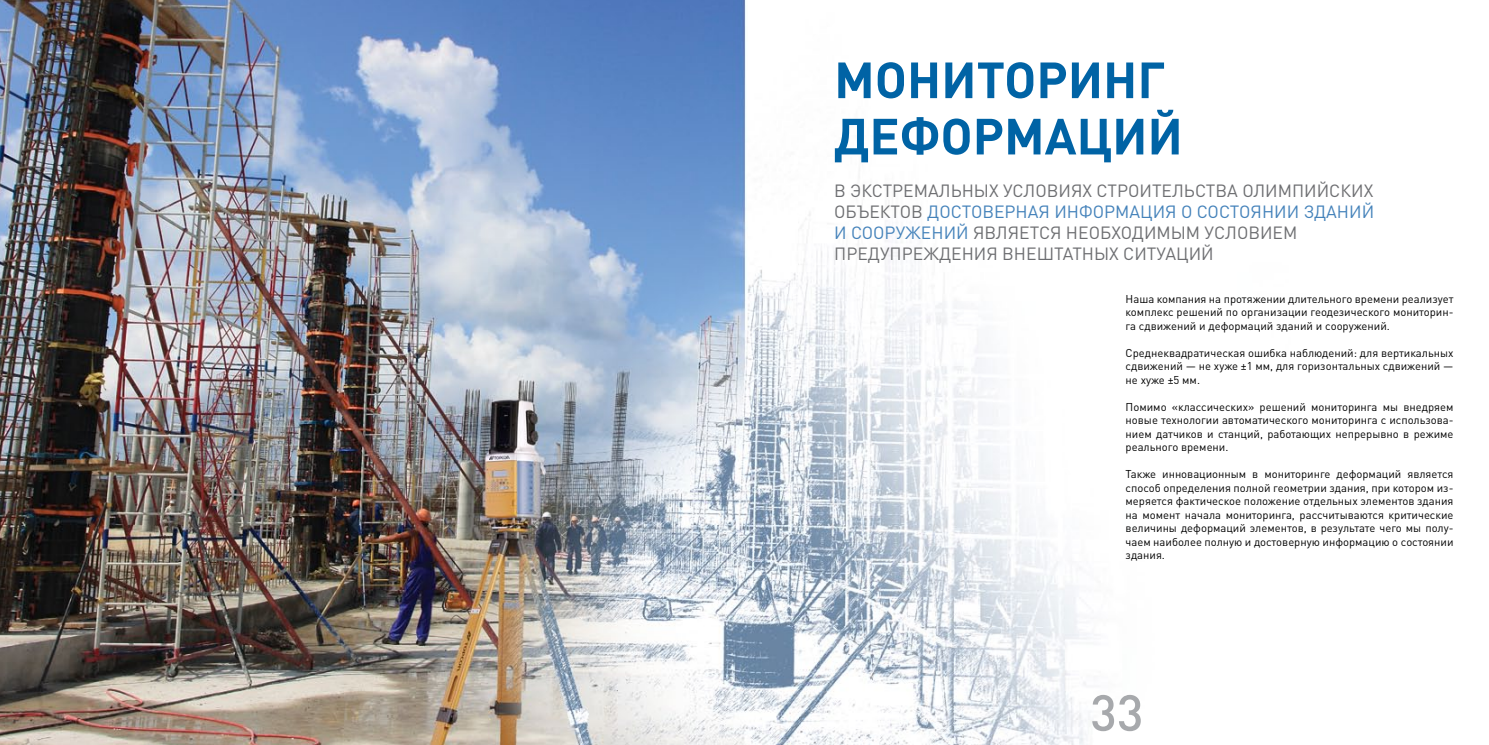
<style>
.page{position:relative;width:1489px;height:745px;background:#fff}
.page>*{position:absolute;margin:0;border:0;box-sizing:border-box;transform-origin:0 0}
.t1{font:700 50px/56.2px "DIN Pro";color:#0063a5}
.t2{font:500 50px "DIN Pro";color:#a7a9ac}
.t3{font:17.5px/21px "DIN Pro";letter-spacing:.14em;color:#6d6e71}
.t4{font:17.5px "DIN Pro";color:#4482ba}
.t5{font:11.25px/13.5px "DIN Pro";color:#000;text-align:justify}
.s1{color:#4482ba}
</style>
<div class="page">
<img style="left:0;top:0;width:1094px;height:744px">
<h1 class="t1" style="left:834px;top:50px;width:350px">МОНИТОРИНГ<br>ДЕФОРМАЦИЙ</h1>
<h2 class="t3" style="left:834px;top:179px;width:28px">В экс</h2>
<h2 class="t3" style="left:834px;top:179px;width:539px;text-indent:48px">тремальн ых услов иях стро ительства олимп ийских объектов <span class="s1">достов ерна</span></h2>
<h2 class="t4" style="left:1038px;top:199px;width:67px">я информа</h2>
<h2 class="t4" style="left:1140px;top:199px;width:68px">ция о сос</h2>
<h2 class="t4" style="left:1229px;top:199px;width:146px">тоянии зданий</h2>
<h2 class="t4" style="left:834px;top:220px;width:29px">и соору</h2>
<h2 class="t3" style="left:905px;top:221px;width:390px"><span class="s1">жен ий</span> является н еобходим ым условием</h2>
<h2 class="t3" style="left:834px;top:242px;width:58px">пр едупр</h2>
<h2 class="t3" style="left:912px;top:242px;width:302px">ежден ия вн ештатн ых ситуаций</h2>
<p class="t5" style="left:1125px;top:291px;width:329px">Наша компания на протяжении длительного времени реализует комплекс решений по организации геодезического мониторин&shy;га сдвижений и деформаций зданий и сооружений.</p>
<p class="t5" style="left:1125px;top:345px;width:329px">Среднеквадратическая ошибка наблюдений: для вертикальных сдвижений — не хуже ±1 мм, для горизонтальных сдвижений — не хуже ±5 мм.</p>
<p class="t5" style="left:1125px;top:399px;width:329px">Помимо «классических» решений мониторинга мы внедряем новые технологии автоматического мониторинга с использова&shy;нием датчиков и станций, работающих непрерывно в режиме реального времени.</p>
<p class="t5" style="left:1125px;top:466px;width:329px">Также инновационным в мониторинге деформаций является способ определения полной геометрии здания, при котором из&shy;меряется фактическое положение отдельных элементов здания на момент начала мониторинга, рассчитываются критические величины деформаций элементов, в результате чего мы полу&shy;чаем наиболее полную и достоверную информацию о состоянии здания.</p>
<h1 class="t2" style="left:1090px;top:678px;width:55px">33</h1>
</div>
